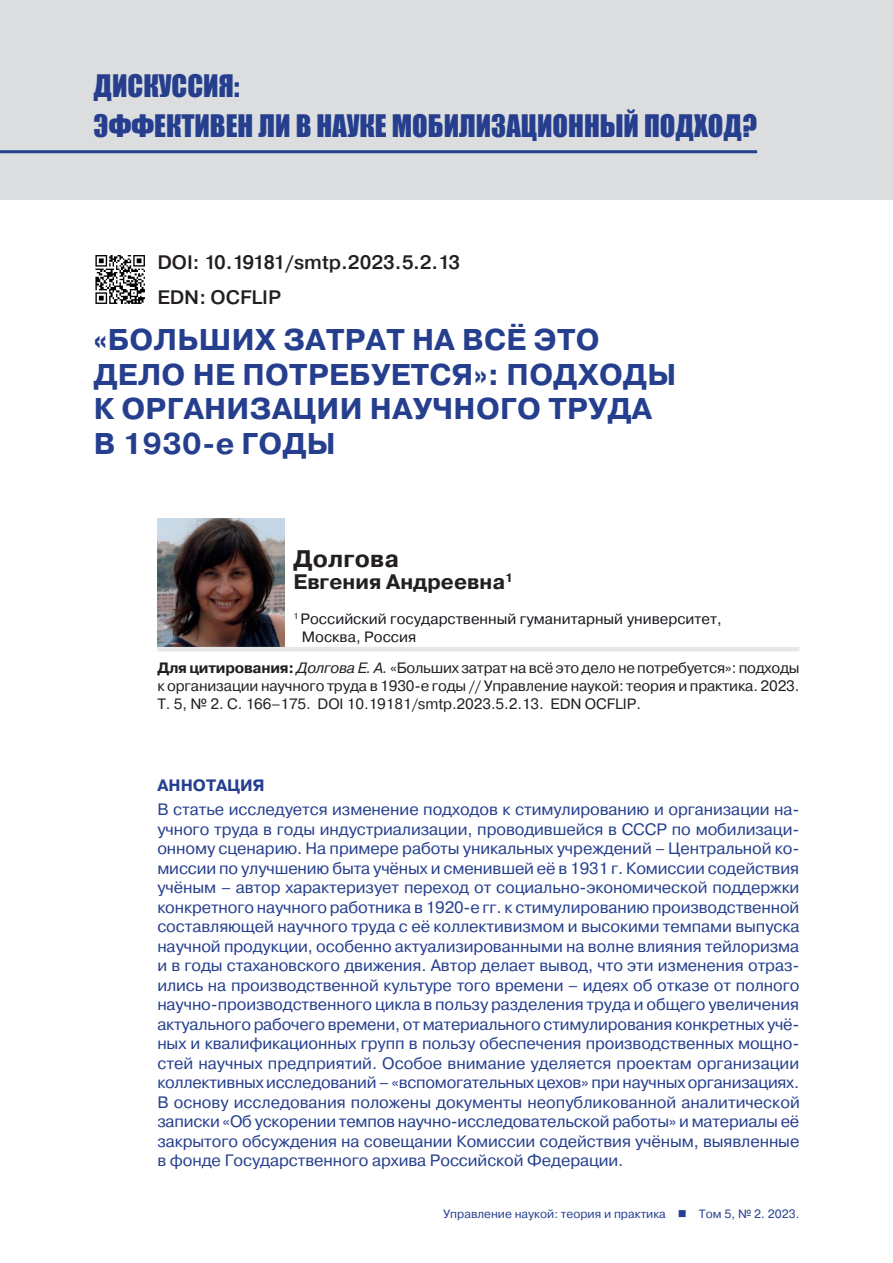
<style>
.page{position:relative;width:893px;height:1263px;background:#fff}
.page>*{position:absolute;margin:0;border:0;box-sizing:border-box;transform-origin:0 0}
.t1{font:700 30px/34.5px "Pragmatica";letter-spacing:.01em;color:#253f8e}
.t2{font:28.5px/40.5px "Impact";color:#253f8e}
.t3{font:700 24px "Pragmatica";letter-spacing:.01em;color:#231f20}
.t4{font:700 21px "Pragmatica";color:#231f20}
.t5{font:500 19.5px/35.5px "Pragmatica";color:#231f20}
.t6{font:16.5px/19.5px "Pragmatica";letter-spacing:-.005em;color:#253f8e;text-align:justify}
.t7{font:700 16.5px "Pragmatica";color:#253f8e}
.t8{font:15px/18px "Pragmatica";letter-spacing:-.005em;color:#231f20;text-align:justify}
.t9{font:15px/18px "Pragmatica";color:#15181c}
.t10{font:12px "Pragmatica";color:#253f8e}
.s1{font-weight:700}
.s2{font-style:italic}
</style>
<div class="page">
<div style="left:0;top:0;width:893px;height:200px;background:#dcdddf"></div>
<img style="left:157px;top:519px;width:128px;height:127px">
<hr style="left:157px;top:647px;width:642px;height:4px;background:#e6e7e9">
<hr style="left:0;top:150px;width:757px;height:3px;background:#253f8e">
<img style="left:95px;top:255px;width:50px;height:49px">
<h2 class="t2" style="left:94px;top:65px;width:665px">ДИСКУССИЯ:<br>ЭФФЕКТИВЕН ЛИ В НАУКЕ МОБИЛИЗАЦИОННЫЙ ПОДХОД?</h2>
<p class="t5" style="left:157px;top:244px;width:304px">DOI: 10.19181/smtp.2023.5.2.13<br>EDN: OCFLIP</p>
<h1 class="t1" style="left:94px;top:323px;width:584px">«БОЛЬШИХ ЗАТРАТ НА ВСЁ ЭТО<br>ДЕЛО НЕ ПОТРЕБУЕТСЯ»: ПОДХОДЫ<br>К ОРГАНИЗАЦИИ НАУЧНОГО ТРУДА<br>В 1930‑е ГОДЫ</h1>
<h3 class="t3" style="left:293px;top:543px;width:107px">Долгова</h3>
<p class="t4" style="left:293px;top:568px;width:221px">Евгения Андреевна<sup>1</sup></p>
<p class="t9" style="left:302px;top:610px;width:421px;text-indent:-8px"><sup>1</sup> Российский государственный гуманитарный университет,<br>Москва, Россия</p>
<p class="t8" style="left:157px;top:659px;width:644px"><span class="s1">Для цитирования:</span> <span class="s2">Долгова Е. А.</span> «Больших затрат на всё это дело не потребуется»: подходы к организации научного труда в 1930-е годы // Управление наукой: теория и практика. 2023.<br>Т. 5, № 2. С. 166–175. DOI 10.19181/smtp.2023.5.2.13. EDN OCFLIP.</p>
<p class="t7" style="left:157px;top:775px;width:109px">АННОТАЦИЯ</p>
<p class="t6" style="left:157px;top:800px;width:644px">В статье исследуется изменение подходов к стимулированию и организации на&shy;учного труда в годы индустриализации, проводившейся в СССР по мобилизаци&shy;онному сценарию. На примере работы уникальных учреждений – Центральной ко&shy;миссии по улучшению быта учёных и сменившей её в 1931 г. Комиссии содействия учёным – автор характеризует переход от социально-экономической поддержки конкретного научного работника в 1920-е гг. к стимулированию производственной составляющей научного труда с её коллективизмом и высокими темпами выпуска научной продукции, особенно актуализированными на волне влияния тейлоризма и в годы стахановского движения. Автор делает вывод, что эти изменения отраз&shy;ились на производственной культуре того времени – идеях об отказе от полного научно-производственного цикла в пользу разделения труда и общего увеличения актуального рабочего времени, от материального стимулирования конкретных учё&shy;ных и квалификационных групп в пользу обеспечения производственных мощно&shy;стей научных предприятий. Особое внимание уделяется проектам организации коллективных исследований – «вспомогательных цехов» при научных организациях.<br>В основу исследования положены документы неопубликованной аналитической записки «Об ускорении темпов научно-исследовательской работы» и материалы её закрытого обсуждения на совещании Комиссии содействия учёным, выявленные в фонде Государственного архива Российской Федерации.</p>
<p class="t10" style="left:443px;top:1206px;width:358px">Управление наукой: теория и практика ■ Том 5, № 2. 2023.</p>
</div>
